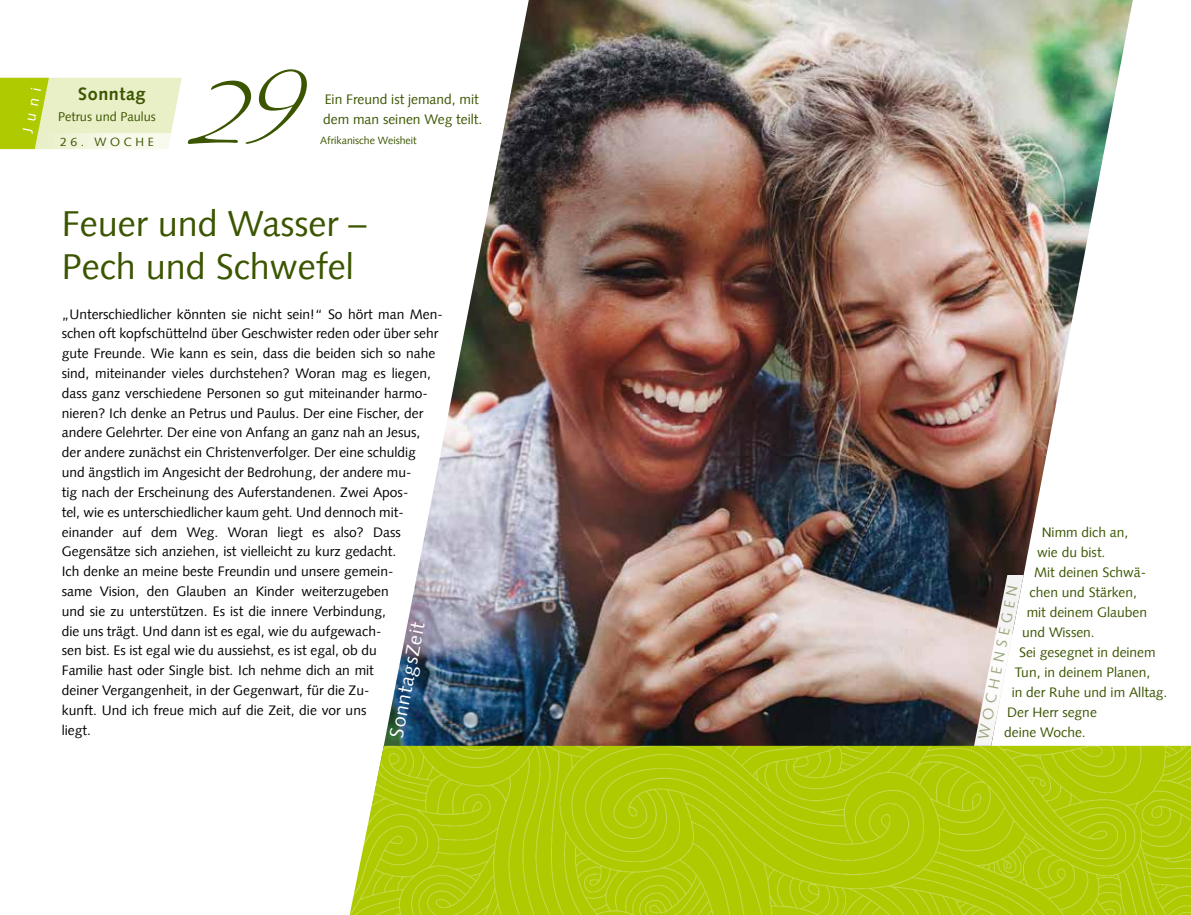
<style>
.page{position:relative;width:1191px;height:915px;background:#fff}
.page>*{position:absolute;margin:0;border:0;box-sizing:border-box;transform-origin:0 0}
.t1{font:120px "Scriptina";color:#3b5501}
.t2{font:36px/43.2px "Syntax LT";color:#3b5501}
.t3{font:19.5px "Syntax LT";color:#fff}
.t4{font:700 18px "Syntax LT";letter-spacing:.03em;color:#3b5501}
.t5{font:15px "Syntax LT";color:#3b5501}
.t6{font:15px "Syntax LT";color:#fff}
.t7{font:13.8px/19.8px "Syntax LT";color:#000}
.t8{font:13.8px/20px "Syntax LT";color:#3b5501}
.t9{font:12.75px "Syntax LT";color:#3b5501}
.t10{font:12px "Syntax LT";letter-spacing:.3em;color:#3b5501}
.t11{font:10.5px "Syntax LT";color:#3b5501}
</style>
<div class="page">
<img style="left:384px;top:0;width:748px;height:745px">
<svg style="left:0;top:78px;width:182px;height:71px;background:#dee89f"></svg>
<img style="left:350px;top:745px;width:841px;height:169px">
<svg style="left:974px;top:574px;width:49px;height:171px"></svg>
<p class="t6" style="left:19px;top:131px;width:48px;rotate:-79deg">Juni</p>
<h3 class="t4" style="left:78px;top:83px;width:69px">Sonntag</h3>
<p class="t10" style="left:60px;top:134px;width:95px">26. WOCHE</p>
<p class="t9" style="left:58px;top:109px;width:99px">Petrus und Paulus</p>
<h1 class="t1" style="left:188px;top:31px;width:126px">29</h1>
<p class="t8" style="left:323px;top:90px;width:161px">Ein Freund ist jemand, mit dem man seinen Weg teilt.</p>
<p class="t11" style="left:320px;top:134px;width:98px">Afrikanische Weisheit</p>
<h2 class="t2" style="left:62px;top:201px;width:306px">Feuer und Wasser –<br>Pech und Schwefel</h2>
<p class="t7" style="left:62px;top:304px;width:383px">„Unterschiedlicher könnten sie nicht sein!“ So hört man Men&shy;schen oft kopfschüttelnd über Geschwister reden oder über sehr gute Freunde. Wie kann es sein, dass die beiden sich so nahe sind, miteinander vieles durchstehen? Woran mag es liegen, dass ganz verschiedene Personen so gut miteinander harmo&shy;nieren? Ich denke an Petrus und Paulus. Der eine Fischer, der andere Gelehrter. Der eine von Anfang an ganz nah an Jesus, der andere zunächst ein Christenverfolger. Der eine schuldig<br>und ängstlich im Angesicht der Bedrohung, der andere mu-<br>tig nach der Erscheinung des Auferstandenen. Zwei Apos-<br>tel, wie es unterschiedlicher kaum geht. Und dennoch mit&shy;einander auf dem Weg. Woran liegt es also? Dass Gegensätze sich anziehen, ist vielleicht zu kurz gedacht.<br>Ich denke an meine beste Freundin und unsere gemein-<br>same Vision, den Glauben an Kinder weiterzugeben<br>und sie zu unterstützen. Es ist die innere Verbindung,<br>die uns trägt. Und dann ist es egal, wie du aufgewach-<br>sen bist. Es ist egal wie du aussiehst, es ist egal, ob du<br>Familie hast oder Single bist. Ich nehme dich an mit<br>deiner Vergangenheit, in der Gegenwart, für die Zu-<br>kunft. Und ich freue mich auf die Zeit, die vor uns<br>liegt.</p>
<h3 class="t3" style="left:384px;top:735px;width:118px;rotate:-79deg">SonntagsZeit</h3>
<p class="t8" style="left:1041px;top:522px;width:88px">Nimm dich an,</p>
<p class="t8" style="left:1037px;top:542px;width:70px">wie du bist.</p>
<p class="t8" style="left:1034px;top:562px;width:113px">Mit deinen Schwä-</p>
<p class="t8" style="left:1029px;top:582px;width:109px">chen und Stärken,</p>
<p class="t8" style="left:1026px;top:602px;width:122px">mit deinem Glauben</p>
<p class="t8" style="left:1022px;top:622px;width:74px">und Wissen.</p>
<p class="t8" style="left:1019px;top:642px;width:138px">Sei gesegnet in deinem</p>
<p class="t8" style="left:1014px;top:662px;width:137px">Tun, in deinem Planen,</p>
<p class="t8" style="left:1011px;top:682px;width:157px">in der Ruhe und im Alltag.</p>
<p class="t8" style="left:1007px;top:702px;width:91px">Der Herr segne</p>
<p class="t8" style="left:1004px;top:722px;width:83px">deine Woche.</p>
<p class="t5" style="left:974px;top:736px;width:157px;rotate:-79deg">WOCHENSEGEN</p>
</div>
